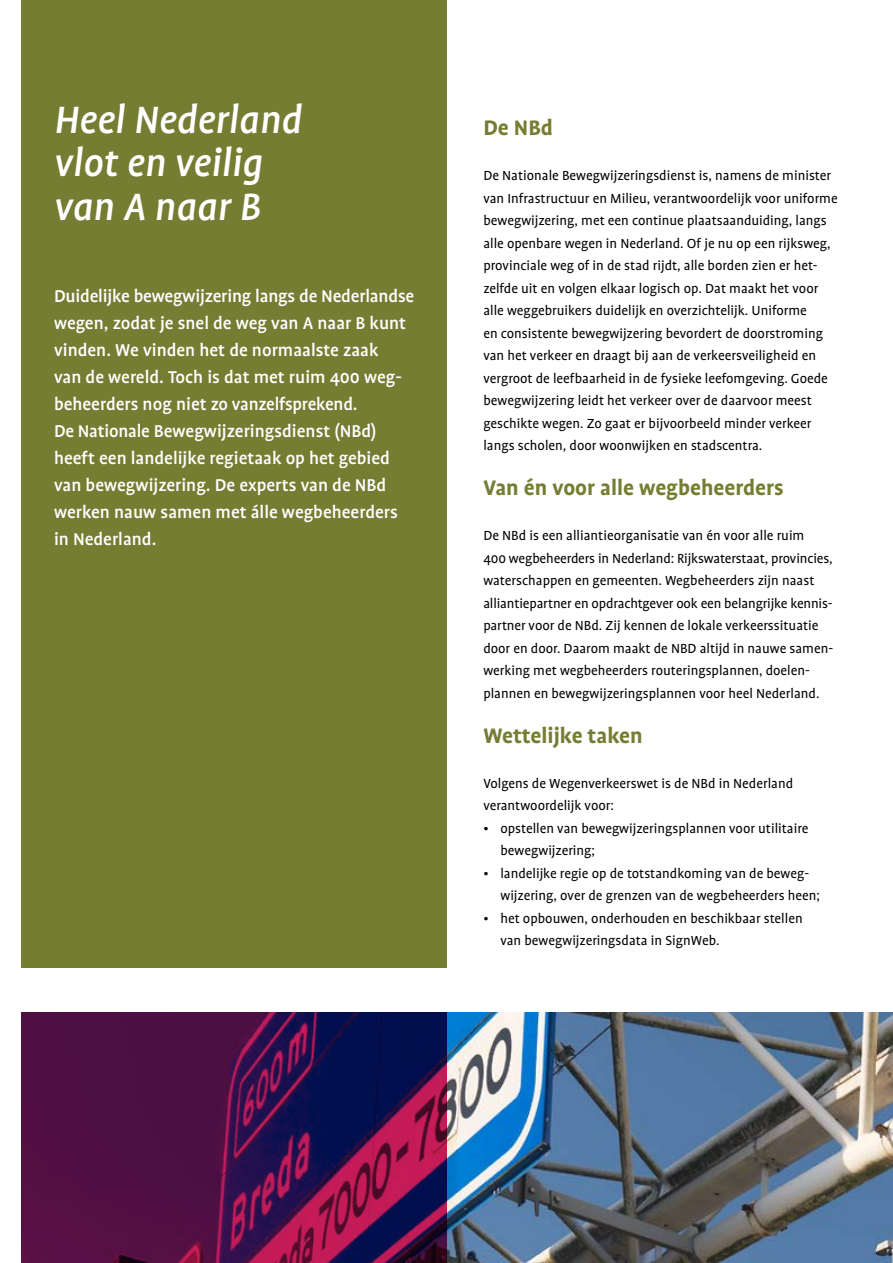
<style>
.page{position:relative;width:893px;height:1263px;background:#fff}
.page>*{position:absolute;margin:0;border:0;box-sizing:border-box;transform-origin:0 0}
.t1{font:italic 500 43.5px/43.5px "Profile";color:#fff}
.t2{font:700 24px "Profile";color:#757d33}
.t3{font:500 19.5px/27px "Profile";color:#fff}
.t4{font:15px/22.5px "Profile";color:#000}
</style>
<div class="page">
<div style="left:21px;top:0;width:425px;height:968px;background:#757d33"></div>
<img style="left:446px;top:1013px;width:447px;height:250px">
<svg style="left:21px;top:1013px;width:425px;height:250px;background:#4d1048"></svg>
<h1 class="t1" style="left:54px;top:98px;width:250px">Heel Nederland vlot en veilig van -A naar B</h1>
<p class="t3" style="left:54px;top:283px;width:362px">Duidelijke bewegwijzering langs de Nederlandse wegen, zodat je snel de weg van A naar B kunt vinden. We vinden het de normaalste zaak<br>van de wereld. Toch is dat met ruim 400 weg&shy;beheerders nog niet zo vanzelfsprekend.<br>De -Nationale Bewegwijzeringsdienst (NBd) heeft een landelijke regietaak op het gebied van bewegwijzering. De experts van de NBd werken nauw samen met álle wegbeheerders in Nederland.</p>
<h2 class="t2" style="left:483px;top:115px;width:71px">De NBd</h2>
<p class="t4" style="left:483px;top:164px;width:356px">De Nationale Bewegwijzeringsdienst is, namens de minister van Infrastructuur en Milieu, verantwoordelijk voor uniforme bewegwijzering, met een continue plaatsaanduiding, langs alle openbare wegen in Nederland. Of je nu op een rijksweg, provinciale weg of in de stad rijdt, alle borden zien er het&shy;zelfde uit en volgen elkaar logisch op. Dat maakt het voor alle weggebruikers duidelijk en overzichtelijk. Uniforme<br>en consistente bewegwijzering bevordert de doorstroming van het verkeer en draagt bij aan de verkeersveiligheid en vergroot de leefbaarheid in de fysieke leefomgeving. Goede bewegwijzering leidt het verkeer over de daarvoor meest geschikte wegen. Zo gaat er bijvoorbeeld minder verkeer langs scholen, door woonwijken en stadscentra.</p>
<h2 class="t2" style="left:483px;top:475px;width:302px">Van én voor alle wegbeheerders</h2>
<p class="t4" style="left:483px;top:524px;width:351px">De NBd is een alliantieorganisatie van én voor alle ruim<br>400 wegbeheerders in Nederland: Rijkswaterstaat, provincies, waterschappen en gemeenten. Wegbeheerders zijn naast alliantiepartner en opdrachtgever ook een belangrijke kennis&shy;partner voor de NBd. Zij kennen de lokale verkeerssituatie door en door. Daarom maakt de NBD altijd in nauwe samen&shy;werking met wegbeheerders routeringsplannen, doelen&shy;plannen en bewegwijzeringsplannen voor heel Nederland.</p>
<h2 class="t2" style="left:483px;top:722px;width:161px">Wettelijke taken</h2>
<p class="t4" style="left:483px;top:772px;width:311px">Volgens de Wegenverkeerswet is de NBd in Nederland verantwoordelijk voor:</p>
<p class="t4" style="left:500px;top:817px;width:310px;text-indent:-17px">• opstellen van bewegwijzeringsplannen voor utilitaire bewegwijzering;</p>
<p class="t4" style="left:500px;top:862px;width:321px;text-indent:-17px">• landelijke regie op de totstandkoming van de beweg&shy;wijzering, over de grenzen van de wegbeheerders heen;</p>
<p class="t4" style="left:500px;top:907px;width:304px;text-indent:-17px">• het opbouwen, onderhouden en beschikbaar stellen van bewegwijzeringsdata in SignWeb.</p>
</div>
